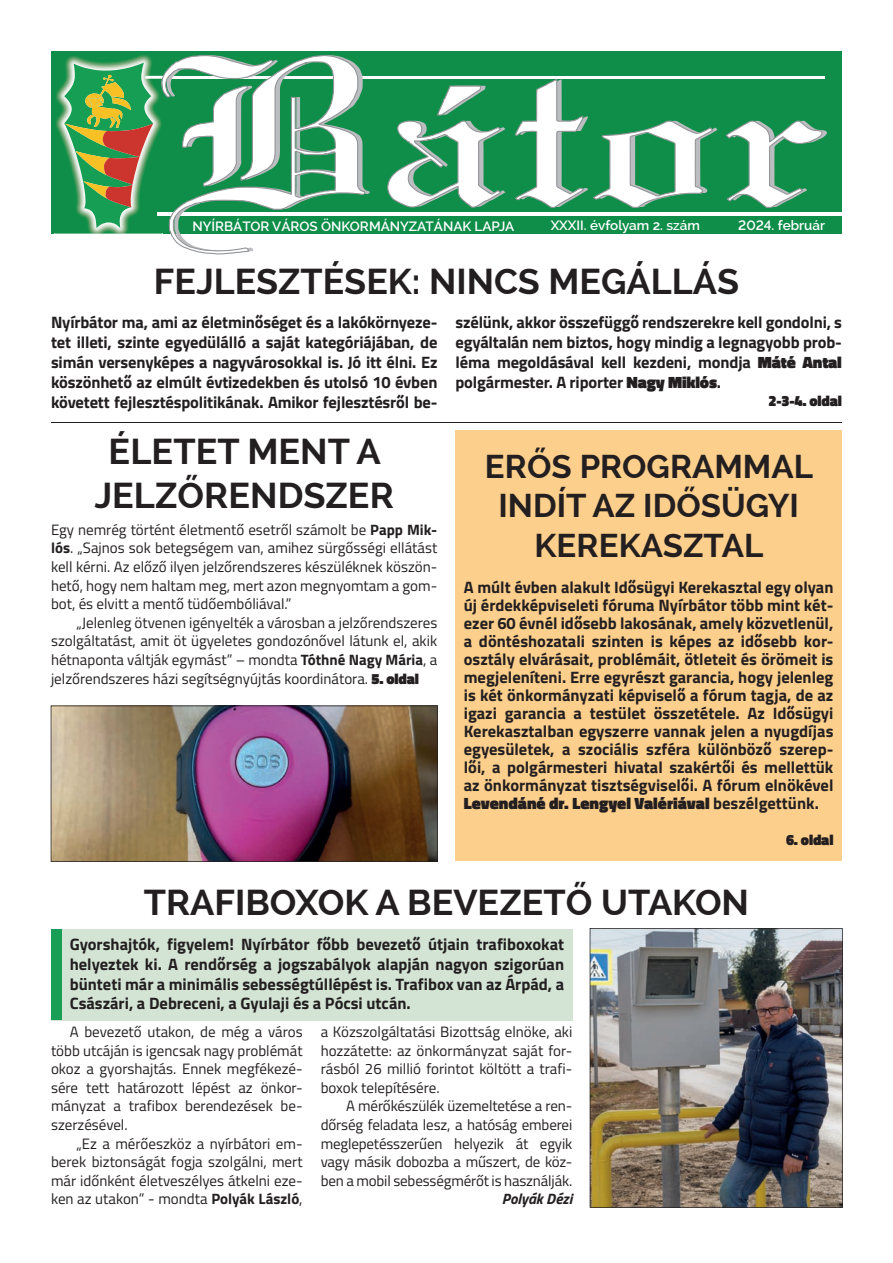
<style>
.page{position:relative;width:893px;height:1263px;background:#fff}
.page>*{position:absolute;margin:0;border:0;box-sizing:border-box;transform-origin:0 0}
.t1{font:700 36px/43.2px "Raleway";color:#231f20;text-align:center}
.t2{font:700 33px/39.6px "Raleway";color:#231f20;text-align:center}
.t3{font:700 16.5px/18px "Titillium";letter-spacing:-.01em;color:#231f20;text-align:justify}
.t4{font:15px/18.6px "Titillium";color:#231f20;text-align:justify}
.t5{font:900 15px "Titillium";letter-spacing:-.01em;color:#231f20}
.t6{font:italic 700 15px "Titillium";color:#231f20}
.t7{font:600 13.5px "Raleway";color:#fff}
.s1{font-weight:900}
.s2{font-weight:700}
</style>
<div class="page">
<div style="left:51px;top:51px;width:791px;height:183px;background:#0e8e49"></div>
<hr style="left:145px;top:76px;width:680px;height:2px;background:#fff">
<hr style="left:158px;top:212px;width:735px;height:3px;background:#fff">
<svg style="left:515px;top:79px;width:202px;height:129px"></svg>
<svg style="left:726px;top:120px;width:101px;height:88px"></svg>
<svg style="left:387px;top:85px;width:118px;height:123px"></svg>
<img style="left:55px;top:83px;width:9px;height:151px">
<svg style="left:64px;top:55px;width:306px;height:199px"></svg>
<img style="left:590px;top:928px;width:253px;height:280px">
<div style="left:51px;top:929px;width:522px;height:91px;background:#d3e4d4"></div>
<div style="left:51px;top:929px;width:10px;height:91px;background:#199f55"></div>
<div style="left:455px;top:431px;width:387px;height:430px;background:#fdcf8c"></div>
<img style="left:51px;top:705px;width:387px;height:157px">
<hr style="left:51px;top:422px;width:791px;height:1px;background:#231f20">
<p class="t7" style="left:192px;top:218px;width:323px">NYÍRBÁTOR VÁROS ÖNKORMÁNYZATÁNAK LAPJA</p>
<p class="t7" style="left:551px;top:217px;width:151px">XXXII. évfolyam 2. szám</p>
<p class="t7" style="left:738px;top:217px;width:88px">2024. február</p>
<h1 class="t1" style="left:154px;top:260px;width:587px">FEJLESZTÉSEK: NINCS MEGÁLLÁS</h1>
<p class="t3" style="left:51px;top:312px;width:388px;line-height:19.8px">Nyírbátor ma, ami az életminőséget és a lakókörnyeze&shy;tet illeti, szinte egyedülálló a saját kategóriájában, de simán versenyképes a nagyvárosokkal is. Jó itt élni. Ez köszönhető az elmúlt évtizedekben és utolsó 10 évben követett fejlesztéspolitikának. Amikor fejlesztésről be-</p>
<p class="t3" style="left:455px;top:312px;width:388px;line-height:19.8px">szélünk, akkor összefüggő rendszerekre kell gondolni, s egyáltalán nem biztos, hogy mindig a legnagyobb prob&shy;léma megoldásával kell kezdeni, mondja <span class="s1">Máté Antal </span>polgármester. A riporter <span class="s1">Nagy Miklós</span>.</p>
<p class="t5" style="left:768px;top:389px;width:75px">2-3-4. oldal</p>
<h1 class="t1" style="left:94px;top:430px;width:301px">ÉLETET MENT A<br>JELZŐRENDSZER</h1>
<p class="t4" style="left:51px;top:519px;width:388px">Egy nemrég történt életmentő esetről számolt be <span class="s2">Papp Mik&shy;lós</span>. „Sajnos sok betegségem van, amihez sürgősségi ellátást kell kérni. Az előző ilyen jelzőrend szeres készüléknek köszön&shy;hető, hogy nem haltam meg, mert azon megnyomtam a gom&shy;bot, és elvitt a mentő tüdőembóliával.”</p>
<p class="t4" style="left:51px;top:612px;width:388px;text-indent:26px">„Jelenleg ötvenen igényelték a városban a jelzőrendszeres szolgáltatást, amit öt ügyeletes gondozónővel látunk el, akik hétnaponta váltják egymást” – mondta <span class="s2">Tóthné Nagy Mária</span>, a jelzőrendszeres házi segítségnyújtás koordinátora. <span class="s1">5. oldal</span></p>
<h2 class="t2" style="left:485px;top:446px;width:330px">ERŐS PROGRAMMAL<br>INDÍT AZ IDŐSÜGYI<br>KEREKASZTAL</h2>
<p class="t3" style="left:464px;top:577px;width:371px">A múlt évben alakult Idősügyi Kerekasztal egy olyan új érdekképviseleti fóruma Nyírbátor több mint két&shy;ezer 60 évnél idősebb lakosának, amely közvetlenül, a döntéshozatali szinten is képes az idősebb kor&shy;osztály elvárásait, problémáit, ötleteit és örömeit is megjeleníteni. Erre egyrészt garancia, hogy jelenleg is két önkormányzati képviselő a fórum tagja, de az igazi garancia a testület összetétele. Az Idősügyi Kerekasztalban egyszerre vannak jelen a nyugdíjas egyesületek, a szociális szféra különböző szerep&shy;lői, a polgármesteri hivatal szakértői és mellettük az önkormányzat tisztségviselői. A fórum elnökével <span class="s1">Levendáné dr. Lengyel Valériával</span> beszélgettünk.</p>
<p class="t5" style="left:786px;top:829px;width:49px">6. oldal</p>
<h1 class="t1" style="left:144px;top:881px;width:607px">TRAFIBOXOK A BEVEZETŐ UTAKON</h1>
<p class="t3" style="left:70px;top:933px;width:496px;line-height:19.8px">Gyorshajtók, figyelem! Nyírbátor főbb bevezető útjain trafiboxokat helyeztek ki. A rendőrség a jogszabályok alapján nagyon szigorúan bünteti már a minimális sebességtúllépést is. Trafibox van az Árpád, a Császári, a Debreceni, a Gyulaji és a Pócsi utcán.</p>
<p class="t4" style="left:51px;top:1022px;width:253px;text-indent:19px">A bevezető utakon, de még a város több utcáján is igencsak nagy problémát okoz a gyorshajtás. Ennek megfékezé&shy;sére tett határozott lépést az önkor&shy;mányzat a trafibox berendezések be&shy;szerzésével.</p>
<p class="t4" style="left:51px;top:1133px;width:253px;text-indent:26px">„Ez a mérőeszköz a nyírbátori em&shy;berek biztonságát fogja szolgálni, mert már időnként életveszélyes átkelni eze&shy;ken az utakon” - mondta <span class="s2">Polyák László</span>,</p>
<p class="t4" style="left:321px;top:1022px;width:253px">a Közszolgáltatási Bizottság elnöke, aki hozzátette: az önkormányzat saját for&shy;rásból 26 millió forintot költött a trafi&shy;boxok telepítésére.</p>
<p class="t4" style="left:321px;top:1096px;width:253px;text-indent:26px">A mérőkészülék üzemeltetése a ren&shy;dőrség feladata lesz, a hatóság emberei meglepetésszerűen helyezik át egyik vagy másik dobozba a műszert, de köz&shy;ben a mobil sebességmérőt is használják.</p>
<p class="t6" style="left:502px;top:1187px;width:72px">Polyák Dézi</p>
</div>
